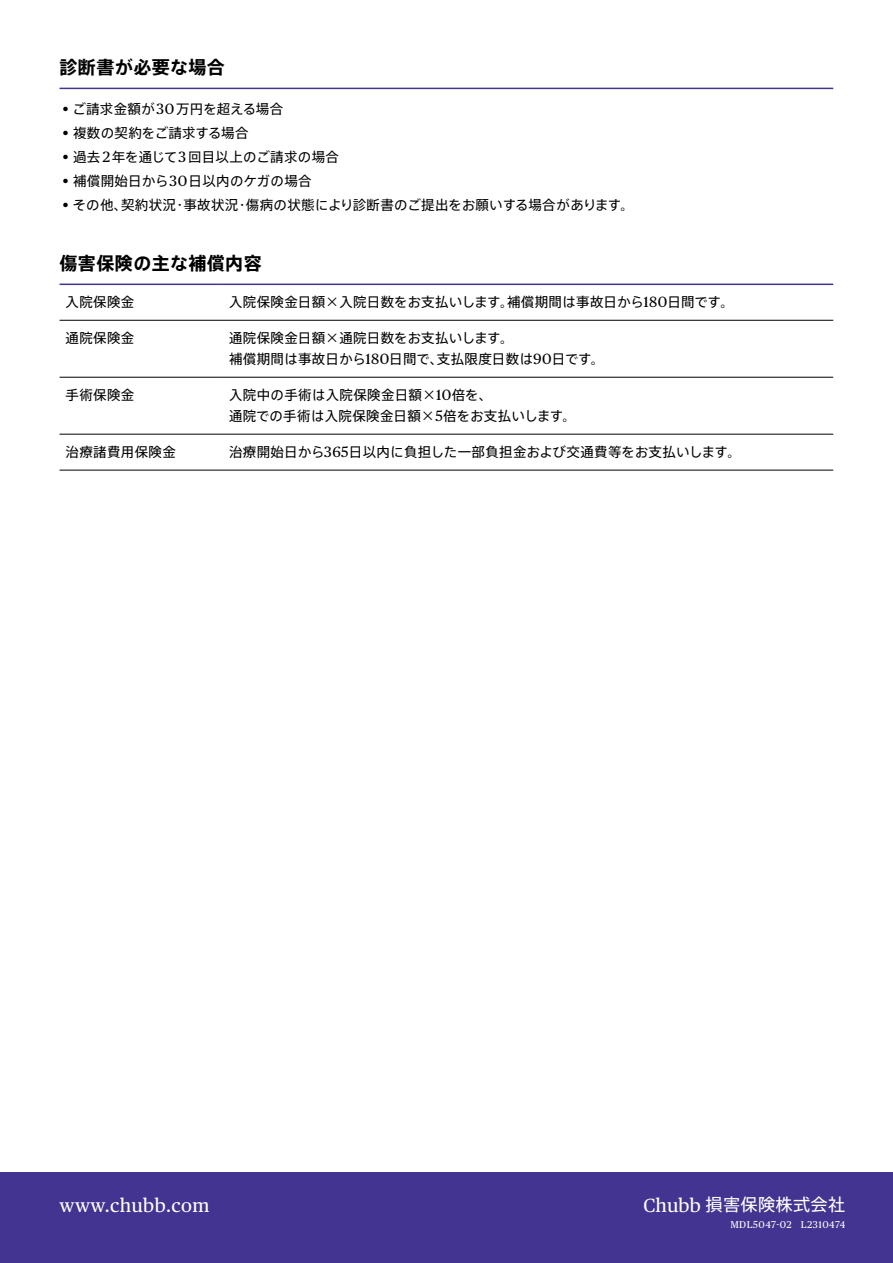
<style>
.page{position:relative;width:893px;height:1263px;background:#fff}
.page>*{position:absolute;margin:0;border:0;box-sizing:border-box;transform-origin:0 0}
.t1{font:19.05px "Chubb Publico Text";letter-spacing:.025em;color:#fff}
.t2{font:700 18px "Axis Pro N";letter-spacing:.025em;color:#000}
.t3{font:17.25px "Axis Pro N";letter-spacing:.015em;color:#fff}
.t4{font:13.5px/21px "Axis Pro N";letter-spacing:.025em;color:#000}
.t5{font:9.9px "Chubb Publico Text";letter-spacing:.045em;color:#fff}
.s1{font-family:"Chubb Publico Text";font-size:14.85px}
.s2{font-family:"Chubb Publico Text";font-size:19.05px}
</style>
<div class="page">
<div style="left:0;top:1173px;width:893px;height:90px;background:#433491"></div>
<hr style="left:60px;top:88px;width:773px;height:1px;background:#433491">
<hr style="left:60px;top:320px;width:157px;height:1px;background:#000">
<hr style="left:217px;top:320px;width:616px;height:1px;background:#000">
<hr style="left:60px;top:377px;width:157px;height:1px;background:#000">
<hr style="left:217px;top:377px;width:616px;height:1px;background:#000">
<hr style="left:60px;top:434px;width:157px;height:1px;background:#000">
<hr style="left:217px;top:434px;width:616px;height:1px;background:#000">
<hr style="left:60px;top:470px;width:157px;height:1px;background:#000">
<hr style="left:217px;top:470px;width:616px;height:1px;background:#000">
<hr style="left:60px;top:284px;width:157px;height:1px;background:#433491">
<hr style="left:217px;top:284px;width:616px;height:1px;background:#433491">
<h2 class="t2" style="left:60px;top:58px;width:167px">診断書が必要な場合</h2>
<p class="t4" style="left:63px;top:98px;width:222px"><span class="s1">•</span> ご請求金額が<span class="s1">30</span>万円を超える場合</p>
<p class="t4" style="left:63px;top:122px;width:188px"><span class="s1">•</span> 複数の契約をご請求する場合</p>
<p class="t4" style="left:63px;top:146px;width:278px"><span class="s1">•</span> 過去<span class="s1">2</span>年を通じて<span class="s1">3</span>回目以上のご請求の場合</p>
<p class="t4" style="left:63px;top:170px;width:251px"><span class="s1">•</span> 補償開始日から<span class="s1">30</span>日以内のケガの場合</p>
<p class="t4" style="left:63px;top:194px;width:573px"><span class="s1">•</span> その他、契約状況・事故状況・傷病の状態により診断書のご提出をお願いする場合があります。</p>
<h2 class="t2" style="left:60px;top:254px;width:204px">傷害保険の主な補償内容</h2>
<p class="t4" style="left:66px;top:291px;width:70px">入院保険金</p>
<p class="t4" style="left:229px;top:291px;width:506px">入院保険金日額×入院日数をお支払いします。補償期間は事故日から<span class="s1">180</span>日間です。</p>
<p class="t4" style="left:66px;top:327px;width:70px">通院保険金</p>
<p class="t4" style="left:229px;top:327px;width:377px">通院保険金日額×通院日数をお支払いします。<br>補償期間は事故日から<span class="s1">180</span>日間で、支払限度日数は<span class="s1">90</span>日です。</p>
<p class="t4" style="left:66px;top:384px;width:70px">手術保険金</p>
<p class="t4" style="left:229px;top:384px;width:349px">入院中の手術は入院保険金日額×<span class="s1">10</span>倍を、<br>通院での手術は入院保険金日額×<span class="s1">5</span>倍をお支払いします。</p>
<p class="t4" style="left:66px;top:441px;width:112px">治療諸費用保険金</p>
<p class="t4" style="left:229px;top:441px;width:513px">治療開始日から<span class="s1">365</span>日以内に負担した一部負担金および交通費等をお支払いします。</p>
<h1 class="t1" style="left:60px;top:1191px;width:151px">www.chubb.com</h1>
<p class="t3" style="left:643px;top:1196px;width:203px"><span class="s2">Chubb</span> 損害保険株式会社</p>
<p class="t5" style="left:730px;top:1217px;width:116px">MDL5047-02 L2310474</p>
</div>
